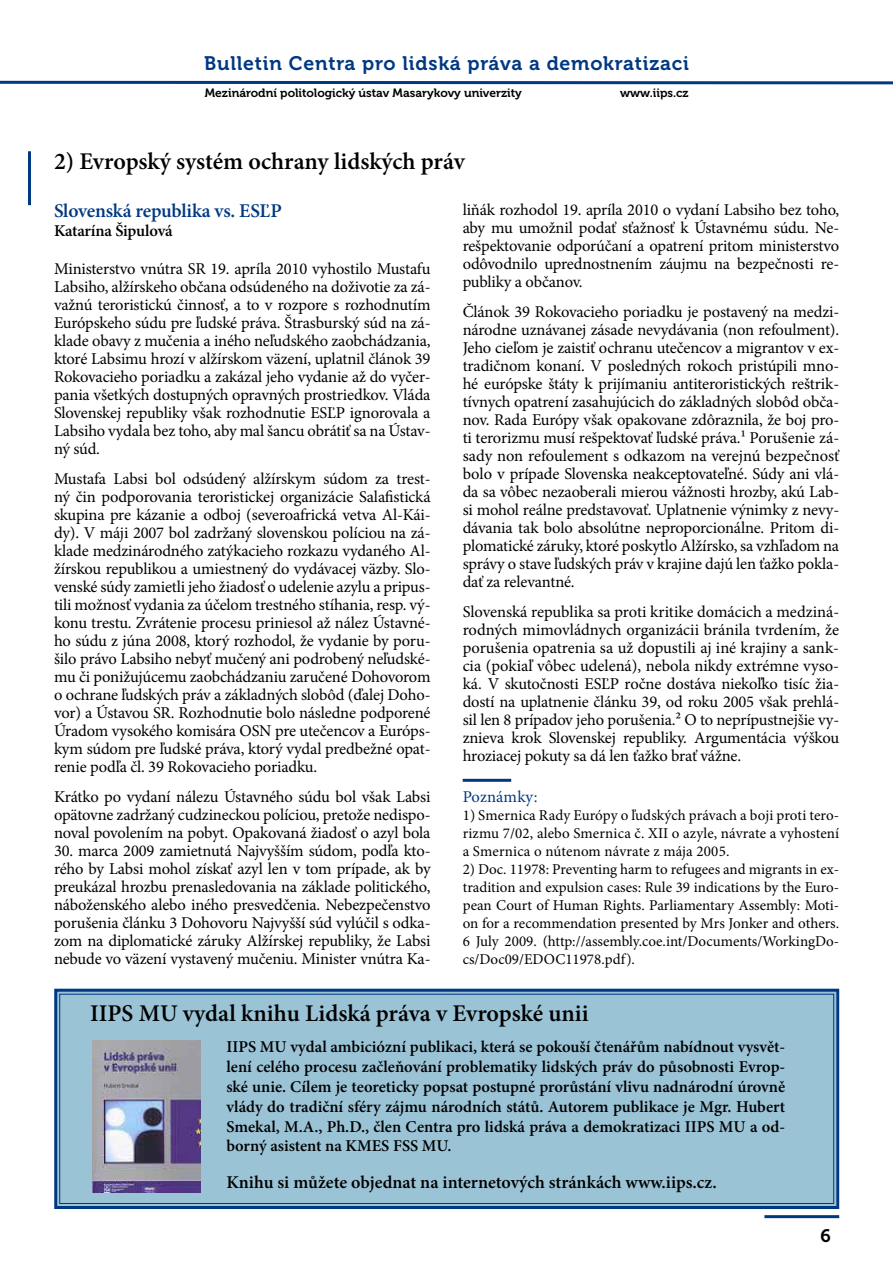
<style>
.page{position:relative;width:893px;height:1263px;background:#fff}
.page>*{position:absolute;margin:0;border:0;box-sizing:border-box;transform-origin:0 0}
.t1{font:600 24px "Minion Pro";color:#000}
.t2{font:19.5px "Museo 700";letter-spacing:.04em;color:#003882}
.t3{font:600 19.5px "Minion Pro";letter-spacing:-.015em;color:#003882}
.t4{font:600 18px "Minion Pro";color:#000}
.t5{font:18px "Museo 700";color:#000}
.t6{font:16.5px/18px "Minion Pro";letter-spacing:-.01em;color:#000;text-align:justify}
.t7{font:600 16.5px/19.8px "Minion Pro";color:#000;text-align:justify}
.t8{font:16.5px "Minion Pro";letter-spacing:.005em;color:#003882}
.t9{font:15px/18px "Minion Pro";letter-spacing:.005em;color:#000;text-align:justify}
.t10{font:12px "Museo 700";color:#000}
</style>
<div class="page">
<hr style="left:764px;top:1215px;width:75px;height:3px;background:#003882">
<svg style="left:0;top:80px;width:893px;height:5px"></svg>
<hr style="left:463px;top:779px;width:48px;height:3px;background:#003882">
<div style="left:54px;top:988px;width:786px;height:221px;background:#9bc3d6"></div>
<div style="left:59px;top:994px;width:775px;height:210px;border:1px solid #003882"></div>
<img style="left:92px;top:1040px;width:109px;height:153px">
<hr style="left:28px;top:151px;width:3px;height:54px;background:#003882">
<p class="t2" style="left:204px;top:52px;width:486px">Bulletin Centra pro lidská práva a demokratizaci</p>
<p class="t10" style="left:205px;top:87px;width:318px">Mezinárodní politologický ústav Masarykovy univerzity</p>
<p class="t10" style="left:620px;top:87px;width:70px">www.iips.cz</p>
<h1 class="t1" style="left:54px;top:144px;width:412px">2) Evropský systém ochrany lidských práv</h1>
<p class="t3" style="left:54px;top:197px;width:229px">Slovenská republika vs. ESĽP</p>
<p class="t7" style="left:54px;top:221px;width:120px">Katarína Šipulová</p>
<p class="t6" style="left:54px;top:260px;width:378px">Ministerstvo vnútra SR 19. apríla 2010 vyhostilo Mustafu Labsiho, alžírskeho občana odsúdeného na doživotie za zá&shy;važnú teroristickú činnosť, a to v rozpore s rozhodnutím Európskeho súdu pre ľudské práva. Štrasburský súd na zá&shy;klade obavy z mučenia a iného neľudského zaobchádzania, ktoré Labsimu hrozí v alžírskom väzení, uplatnil článok 39<br>Rokovacieho poriadku a zakázal jeho vydanie až do vyčer&shy;pania všetkých dostupných opravných prostriedkov. Vláda Slovenskej republiky však rozhodnutie ESĽP ignorovala a Labsiho vydala bez toho, aby mal šancu obrátiť sa na Ústav&shy;ný súd.</p>
<p class="t6" style="left:54px;top:470px;width:378px">Mustafa Labsi bol odsúdený alžírskym súdom za trest&shy;ný čin podporovania teroristickej organizácie Salafistická skupina pre kázanie a odboj (severoafrická vetva Al-Kái&shy;dy). V máji 2007 bol zadržaný slovenskou políciou na zá&shy;klade medzinárodného zatýkacieho rozkazu vydaného Al&shy;žírskou republikou a umiestnený do vydávacej väzby. Slo&shy;venské súdy zamietli jeho žiadosť o udelenie azylu a pripus&shy;tili možnosť vydania za účelom trestného stíhania, resp. vý&shy;konu trestu. Zvrátenie procesu priniesol až nález Ústavné&shy;ho súdu z júna 2008, ktorý rozhodol, že vydanie by poru&shy;šilo právo Labsiho nebyť mučený ani podrobený neľudské&shy;mu či ponižujúcemu zaobchádzaniu zaručené Dohovorom o ochrane ľudských práv a základných slobôd (ďalej Doho&shy;vor) a Ústavou SR. Rozhodnutie bolo následne podporené Úradom vysokého komisára OSN pre utečencov a Európs&shy;kym súdom pre ľudské práva, ktorý vydal predbežné opat&shy;renie podľa čl. 39 Rokovacieho poriadku.</p>
<p class="t6" style="left:54px;top:788px;width:378px">Krátko po vydaní nálezu Ústavného súdu bol však Labsi opätovne zadržaný cudzineckou políciou, pretože nedispo&shy;noval povolením na pobyt. Opakovaná žiadosť o azyl bola</p>
<p class="t6" style="left:54px;top:842px;width:378px">30. marca 2009 zamietnutá Najvyšším súdom, podľa kto&shy;rého by Labsi mohol získať azyl len v tom prípade, ak by preukázal hrozbu prenasledovania na základe politického, náboženského alebo iného presvedčenia. Nebezpečenstvo porušenia článku 3 Dohovoru Najvyšší súd vylúčil s odka&shy;zom na diplomatické záruky Alžírskej republiky, že Labsi nebude vo väzení vystavený mučeniu. Minister vnútra Ka-</p>
<p class="t6" style="left:463px;top:201px;width:378px">liňák rozhodol 19. apríla 2010 o vydaní Labsiho bez toho, aby mu umožnil podať sťažnosť k Ústavnému súdu. Ne&shy;rešpektovanie odporúčaní a opatrení pritom ministerstvo odôvodnilo uprednostnením záujmu na bezpečnosti re&shy;publiky a občanov.</p>
<p class="t6" style="left:463px;top:303px;width:378px">Článok 39 Rokovacieho poriadku je postavený na medzi&shy;národne uznávanej zásade nevydávania (non refoulment).<br>Jeho cieľom je zaistiť ochranu utečencov a migrantov v ex&shy;tradičnom konaní. V posledných rokoch pristúpili mno&shy;hé európske štáty k prijímaniu antiteroristických reštrik&shy;tívnych opatrení zasahujúcich do základných slobôd obča&shy;nov. Rada Európy však opakovane zdôraznila, že boj pro&shy;ti terorizmu musí rešpektovať ľudské práva.1 Porušenie zá&shy;sady non refoulement s odkazom na verejnú bezpečnosť bolo v prípade Slovenska neakceptovateľné. Súdy ani vlá&shy;da sa vôbec nezaoberali mierou vážnosti hrozby, akú Lab&shy;si mohol reálne predstavovať. Uplatnenie výnimky z nevy&shy;dávania tak bolo absolútne neproporcionálne. Pritom di&shy;plomatické záruky, ktoré poskytlo Alžírsko, sa vzhľadom na správy o stave ľudských práv v krajine dajú len ťažko pokla&shy;dať za relevantné.</p>
<p class="t6" style="left:463px;top:603px;width:378px">Slovenská republika sa proti kritike domácich a medziná&shy;rodných mimovládnych organizácii bránila tvrdením, že porušenia opatrenia sa už dopustili aj iné krajiny a sank&shy;cia (pokiaľ vôbec udelená), nebola nikdy extrémne vyso&shy;ká. V skutočnosti ESĽP ročne dostáva niekoľko tisíc žia&shy;dostí na uplatnenie článku 39, od roku 2005 však prehlá&shy;sil len 8 prípadov jeho porušenia.2 O to neprípustnejšie vy&shy;znieva krok Slovenskej republiky. Argumentácia výškou hroziacej pokuty sa dá len ťažko brať vážne.</p>
<p class="t8" style="left:463px;top:785px;width:76px">Poznámky:</p>
<p class="t9" style="left:463px;top:806px;width:378px">1) Smernica Rady Európy o ľudských právach a boji proti tero&shy;rizmu 7/02, alebo Smernica č. XII o azyle, návrate a vyhostení a Smernica o nútenom návrate z mája 2005.</p>
<p class="t9" style="left:463px;top:860px;width:378px">2) Doc. 11978: Preventing harm to refugees and migrants in ex&shy;tradition and expulsion cases: Rule 39 indications by the Euro&shy;pean Court of Human Rights. Parliamentary Assembly: Moti&shy;on for a recommendation presented by Mrs Jonker and others.<br>6 July 2009. (http://assembly.coe.int/Documents/WorkingDo&shy;cs/Doc09/EDOC11978.pdf).</p>
<h1 class="t1" style="left:90px;top:996px;width:500px">IIPS MU vydal knihu Lidská práva v Evropské unii</h1>
<p class="t7" style="left:226px;top:1037px;width:560px">IIPS MU vydal ambiciózní publikaci, která se pokouší čtenářům nabídnout vysvět&shy;lení celého procesu začleňování problematiky lidských práv do působnosti Evrop&shy;ské unie. Cílem je teoreticky popsat postupné prorůstání vlivu nadnárodní úrovně vlády do tradiční sféry zájmu národních států. Autorem publikace je Mgr. Hubert Smekal, M.A., Ph.D., člen Centra pro lidská práva a demokratizaci IIPS MU a od&shy;borný asistent na KMES FSS MU.</p>
<p class="t4" style="left:226px;top:1170px;width:492px">Knihu si můžete objednat na internetových stránkách www.iips.cz.</p>
<p class="t5" style="left:820px;top:1226px;width:12px">6</p>
</div>
